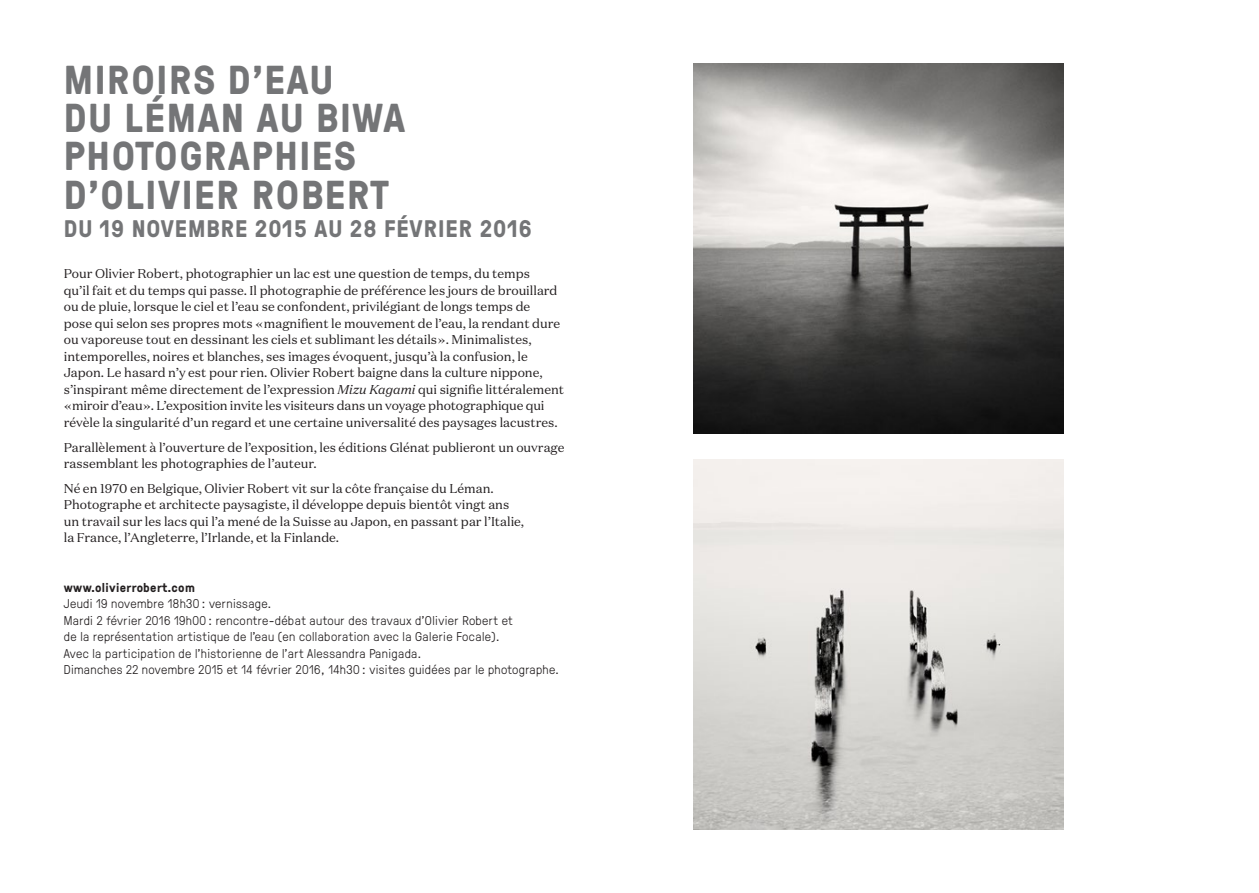
<style>
.page{position:relative;width:1259px;height:893px;background:#fff}
.page>*{position:absolute;margin:0;border:0;box-sizing:border-box;transform-origin:0 0}
.t1{font:700 40.35px/38.2px "GT Pressura";letter-spacing:.04em;color:#747577}
.t2{font:700 24px "GT Pressura";letter-spacing:.04em;color:#747577}
.t3{font:12.75px/16.5px "Domaine Text";color:#231f20}
.t4{font:300 12.75px/16.5px "GT Pressura";letter-spacing:.03em;color:#231f20}
.t5{font:700 12.75px "GT Pressura";color:#231f20}
.s1{font-style:italic}
</style>
<div class="page">
<img style="left:693px;top:64px;width:370px;height:370px">
<img style="left:693px;top:459px;width:370px;height:370px">
<h1 class="t1" style="left:64px;top:59px;width:343px">MIROIRS D'EAU<br>DU LÉMAN AU BIWA<br>PHOTOGRAPHIES<br>D’OLIVIER ROBERT</h1>
<h2 class="t2" style="left:64px;top:211px;width:469px">DU 19 NOVEMBRE 2015 AU 28 FÉVRIER 2016</h2>
<p class="t3" style="left:64px;top:266px;width:502px">Pour Olivier Robert, photographier un lac est une question de temps, du temps<br>qu’il fait et du temps qui passe. Il photographie de préférence les jours de brouillard ou de pluie, lorsque le ciel et l’eau se confondent, privilégiant de longs temps de<br>pose qui selon ses propres mots « magnifient le mouvement de l’eau, la rendant dure ou vaporeuse tout en dessinant les ciels et sublimant les détails ». Minimalistes, intemporelles, noires et blanches, ses images évoquent, jusqu’à la confusion, le Japon. Le hasard n’y est pour rien. Olivier Robert baigne dans la culture nippone, s’inspirant même directement de l’expression <span class="s1">Mizu Kagami</span> qui signifie littéralement « miroir d’eau ». L’exposition invite les visiteurs dans un voyage photographique qui révèle la singularité d’un regard et une certaine universalité des paysages lacustres.</p>
<p class="t3" style="left:64px;top:439px;width:502px">Parallèlement à l’ouverture de l’exposition, les éditions Glénat publieront un ouvrage rassemblant les photographies de l’auteur.</p>
<p class="t3" style="left:64px;top:480px;width:462px">Né en 1970 en Belgique, Olivier Robert vit sur la côte française du Léman.<br>Photographe et architecte paysagiste, il développe depuis bientôt vingt ans un travail sur les lacs qui l’a mené de la Suisse au Japon, en passant par l’Italie, la France, l’Angleterre, l’Irlande, et la Finlande.</p>
<p class="t5" style="left:64px;top:578px;width:133px">WWW.OLIVIERROBERT.COM</p>
<p class="t4" style="left:64px;top:595px;width:497px">Jeudi 19 novembre 18h30 : vernissage.<br>Mardi 2 février 2016 19h00 : rencontre-débat autour des travaux d’Olivier Robert et<br>de la représentation artistique de l’eau (en collaboration avec la Galerie Focale).<br>Avec la participation de l’historienne de l’art Alessandra Panigada.<br>Dimanches 22 novembre 2015 et 14 février 2016, 14h30 : visites guidées par le photographe.</p>
</div>
